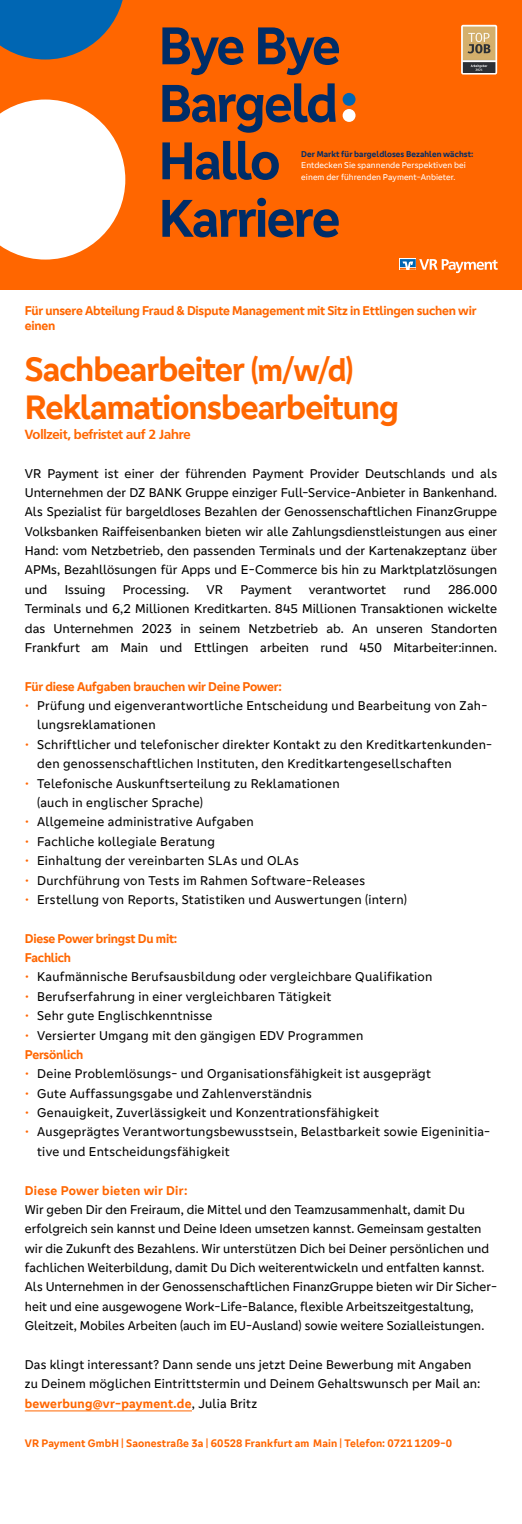
<style>
.page{position:relative;width:522px;height:1524px;background:#fff}
.page>*{position:absolute;margin:0;border:0;box-sizing:border-box;transform-origin:0 0}
.t1{font:700 55px/57.5px "Genos GFG";letter-spacing:-.03em;color:#002d67}
.t2{font:700 35px/38.8px "Genos GFG";letter-spacing:-.03em;color:#f60}
.t3{font:13.12px/19.4px "Genos GFG";letter-spacing:.015em;color:#000}
.t4{font:700 13.12px/15.8px "Genos GFG";letter-spacing:-.02em;color:#f60}
.t5{font:700 13.12px "Frutiger VR";letter-spacing:-.015em;color:#f60}
.t6{font:700 13.12px "Genos GFG";letter-spacing:.02em;color:#f60}
.t7{font:700 11.25px "Genos GFG";letter-spacing:.01em;color:#f60}
.t8{font:8.75px/11.2px "Genos GFG";letter-spacing:.005em;color:#fff}
.t9{font:700 8.75px "Genos GFG";letter-spacing:.005em;color:#002d67}
.s1{font-size:32.5px}
.s2{color:#f60}
.s3{font-weight:700;color:#f60}
</style>
<div class="page">
<hr style="left:25px;top:1410px;width:167px;height:1px;background:#f60">
<div style="left:0;top:0;width:522px;height:289px;background:#f60"></div>
<svg style="left:0;top:100px;width:125px;height:160px"></svg>
<svg style="left:0;top:0;width:123px;height:60px"></svg>
<div style="left:399px;top:259px;width:17px;height:11px;background:#f5f9fc"></div>
<svg style="left:400px;top:259px;width:97px;height:14px"></svg>
<div style="left:342px;top:109px;width:13px;height:13px;background:#fff;border-radius:50%"></div>
<div style="left:342px;top:93px;width:13px;height:13px;background:#0066b3;border-radius:50%"></div>
<img style="left:464px;top:28px;width:30px;height:44px">
<div style="left:461px;top:25px;width:36px;height:50px;border:2px solid #fff"></div>
<h1 class="t1" style="left:159px;top:17px;width:184px">Bye Bye<br>Bargeld<br>Hallo<br>Karriere</h1>
<p class="t9" style="left:301px;top:149px;width:174px">Der Markt für bargeldloses Bezahlen wächst:</p>
<p class="t8" style="left:301px;top:160px;width:166px">Entdecken Sie spannende Perspektiven bei einem der führenden Payment-Anbieter.</p>
<p class="t4" style="left:25px;top:302px;width:453px">Für unsere Abteilung Fraud &amp; Dispute Management mit Sitz in Ettlingen suchen wir einen</p>
<h2 class="t2" style="left:25px;top:350px;width:376px">Sachbearbeiter <span class="s1">(m/w/d)<br></span>Reklamationsbearbeitung</h2>
<p class="t5" style="left:25px;top:426px;width:167px">Vollzeit, befristet auf 2 Jahre</p>
<p class="t3" style="left:25px;top:463px;width:474px;text-align:justify">VR Payment ist einer der führenden Payment Provider Deutschlands und als Unternehmen der DZ BANK Gruppe einziger Full-Service-Anbieter in Bankenhand.<br>Als Spezialist für bargeldloses Bezahlen der Genossenschaftlichen FinanzGruppe Volksbanken Raiffeisenbanken bieten wir alle Zahlungsdienstleistungen aus einer Hand: vom Netzbetrieb, den passenden Terminals und der Kartenakzeptanz über APMs, Bezahllösungen für Apps und E-Commerce bis hin zu Marktplatzlösungen und</p>
<p class="t3" style="left:65px;top:580px;width:42px">Issuing</p>
<p class="t3" style="left:123px;top:580px;width:68px">Processing.</p>
<p class="t3" style="left:206px;top:580px;width:18px">VR</p>
<p class="t3" style="left:240px;top:580px;width:53px">Payment</p>
<p class="t3" style="left:309px;top:580px;width:79px">verantwortet</p>
<p class="t3" style="left:403px;top:580px;width:29px">rund</p>
<p class="t3" style="left:25px;top:580px;width:474px;text-align:justify;text-indent:423px">286.000<br>Terminals und 6,2 Millionen Kreditkarten. 845 Millionen Transaktionen wickelte das Unternehmen 2023 in seinem Netzbetrieb ab. An unseren Standorten Frankfurt am Main und Ettlingen arbeiten rund 450 Mitarbeiter:innen.</p>
<p class="t4" style="left:25px;top:678px;width:259px">Für diese Aufgaben brauchen wir Deine Power:</p>
<p class="t3" style="left:37px;top:696px;width:451px;text-indent:-12px"><span class="s2">•</span> Prüfung und eigenverantwortliche Entscheidung und Bearbeitung von Zah&shy;lungsreklamationen</p>
<p class="t3" style="left:37px;top:735px;width:456px;text-indent:-12px"><span class="s2">•</span> Schriftlicher und telefonischer direkter Kontakt zu den Kreditkartenkunden&shy;den genossenschaftlichen Instituten, den Kreditkartengesellschaften</p>
<p class="t3" style="left:37px;top:773px;width:304px;text-indent:-12px"><span class="s2">•</span> Telefonische Auskunftserteilung zu Reklamationen (auch in englischer Sprache)</p>
<p class="t3" style="left:25px;top:812px;width:230px"><span class="s2">•</span> Allgemeine administrative Aufgaben</p>
<p class="t3" style="left:25px;top:831px;width:192px"><span class="s2">•</span> Fachliche kollegiale Beratung</p>
<p class="t3" style="left:25px;top:851px;width:275px"><span class="s2">•</span> Einhaltung der vereinbarten SLAs und OLAs</p>
<p class="t3" style="left:25px;top:870px;width:342px"><span class="s2">•</span> Durchführung von Tests im Rahmen Software-Releases</p>
<p class="t3" style="left:25px;top:890px;width:383px"><span class="s2">•</span> Erstellung von Reports, Statistiken und Auswertungen (intern)</p>
<p class="t4" style="left:25px;top:928px;width:154px;line-height:19.4px">Diese Power bringst Du mit:<br>Fachlich</p>
<p class="t3" style="left:25px;top:967px;width:409px"><span class="s2">•</span> Kaufmännische Berufsausbildung oder vergleichbare Qualifikation</p>
<p class="t3" style="left:25px;top:986px;width:308px"><span class="s2">•</span> Berufserfahrung in einer vergleichbaren Tätigkeit</p>
<p class="t3" style="left:25px;top:1006px;width:189px"><span class="s2">•</span> Sehr gute Englischkenntnisse</p>
<p class="t3" style="left:25px;top:1025px;width:340px"><span class="s2">•</span> Versierter Umgang mit den gängigen EDV Programmen<br><span class="s3">Persönlich</span></p>
<p class="t3" style="left:25px;top:1064px;width:407px"><span class="s2">•</span> Deine Problemlösungs- und Organisationsfähigkeit ist ausgeprägt</p>
<p class="t3" style="left:25px;top:1083px;width:288px"><span class="s2">•</span> Gute Auffassungsgabe und Zahlenverständnis</p>
<p class="t3" style="left:25px;top:1103px;width:355px"><span class="s2">•</span> Genauigkeit, Zuverlässigkeit und Konzentrationsfähigkeit</p>
<p class="t3" style="left:37px;top:1122px;width:454px;text-indent:-12px"><span class="s2">•</span> Ausgeprägtes Verantwortungsbewusstsein, Belastbarkeit sowie Eigeninitia&shy;tive und Entscheidungsfähigkeit</p>
<p class="t6" style="left:25px;top:1182px;width:164px">Diese Power bieten wir Dir:</p>
<p class="t3" style="left:25px;top:1200px;width:473px">Wir geben Dir den Freiraum, die Mittel und den Teamzusammenhalt, damit Du erfolgreich sein kannst und Deine Ideen umsetzen kannst. Gemeinsam gestalten wir die Zukunft des Bezahlens. Wir unterstützen Dich bei Deiner persönlichen und fachlichen Weiterbildung, damit Du Dich weiterentwickeln und entfalten kannst.<br>Als Unternehmen in der Genossenschaftlichen FinanzGruppe bieten wir Dir Sicher&shy;heit und eine ausgewogene Work-Life-Balance, flexible Arbeitszeitgestaltung, Gleitzeit, Mobiles Arbeiten (auch im EU-Ausland) sowie weitere Sozialleistungen.</p>
<p class="t3" style="left:25px;top:1355px;width:457px">Das klingt interessant? Dann sende uns jetzt Deine Bewerbung mit Angaben zu Deinem möglichen Eintrittstermin und Deinem Gehaltswunsch per Mail an: <span class="s3">bewerbung@vr-payment.de</span>, Julia Britz</p>
<p class="t7" style="left:25px;top:1436px;width:429px">VR Payment GmbH | Saonestraße 3a | 60528 Frankfurt am Main | Telefon: 0721 1209-0</p>
</div>
